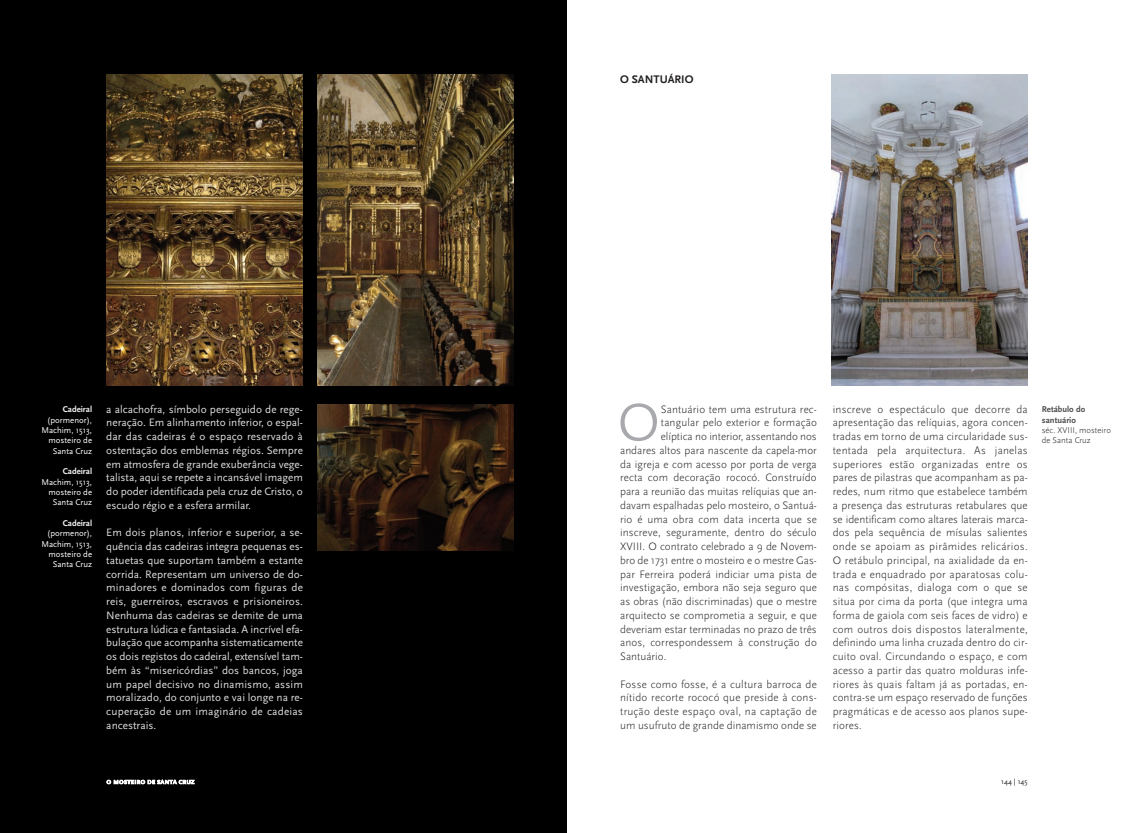
<style>
.page{position:relative;width:1134px;height:833px;background:#fff}
.page>*{position:absolute;margin:0;border:0;box-sizing:border-box;transform-origin:0 0}
.t1{font:51.25px "Garda Titling N03";color:#a8a9ad}
.t2{font:700 11.5px "Scala Sans";color:#231f20}
.t3{font:300 11.25px/13.8px "Scala Sans";letter-spacing:.005em;color:#231f20;text-align:justify}
.t4{font:11.25px/13.8px "Scala Sans";color:#dcdddf;text-align:justify}
.t5{font:8.75px/10.4px "Scala Sans";color:#fff;text-align:right}
.t6{font:300 8.75px/10.4px "Scala Sans";color:#231f20}
.t7{font:700 8.75px "Scala Sans";color:#f2f3f4}
.t8{font:700 8.75px/10.4px "Scala Sans";color:#4b4c4d}
.t9{font:7.5px "Scala Sans LF Caps";color:#fff}
.t10{font:7.5px "Scala Sans";color:#231f20}
</style>
<div class="page">
<div style="left:0;top:0;width:567px;height:833px;background:#000"></div>
<img style="left:106px;top:74px;width:197px;height:311px">
<img style="left:317px;top:404px;width:197px;height:146px">
<img style="left:317px;top:74px;width:197px;height:311px">
<img style="left:831px;top:74px;width:197px;height:311px">
<p class="t7" style="left:63px;top:404px;width:31px">Cadeiral</p>
<p class="t5" style="left:41px;top:416px;width:52px">(pormenor),<br>Machim, 1513, mosteiro de<br>Santa Cruz</p>
<p class="t7" style="left:63px;top:466px;width:31px">Cadeiral</p>
<p class="t5" style="left:41px;top:477px;width:52px">Machim, 1513, mosteiro de<br>Santa Cruz</p>
<p class="t7" style="left:63px;top:518px;width:31px">Cadeiral</p>
<p class="t5" style="left:41px;top:529px;width:52px">(pormenor),<br>Machim, 1513, mosteiro de<br>Santa Cruz</p>
<p class="t4" style="left:106px;top:403px;width:198px">a alcachofra, símbolo perseguido de rege&shy;neração. Em alinhamento inferior, o espal&shy;dar das cadeiras é o espaço reservado à ostentação dos emblemas régios. Sempre em atmosfera de grande exuberância vege&shy;talista, aqui se repete a incansável imagem do poder identificada pela cruz de Cristo, o escudo régio e a esfera armilar.</p>
<p class="t4" style="left:106px;top:527px;width:198px">Em dois planos, inferior e superior, a se&shy;quência das cadeiras integra pequenas es&shy;tatuetas que suportam também a estante corrida. Representam um universo de do&shy;minadores e dominados com figuras de reis, guerreiros, escravos e prisioneiros.<br>Nenhuma das cadeiras se demite de uma estrutura lúdica e fantasiada. A incrível efa&shy;bulação que acompanha sistematicamente os dois registos do cadeiral, extensível tam&shy;bém às “misericórdias” dos bancos, joga um papel decisivo no dinamismo, assim moralizado, do conjunto e vai longe na re&shy;cuperação de um imaginário de cadeias ancestrais.</p>
<p class="t9" style="left:106px;top:779px;width:90px">o mosteiro de santa cruz</p>
<p class="t2" style="left:620px;top:72px;width:75px">O SANTUÁRIO</p>
<h1 class="t1" style="left:618px;top:392px;width:42px">O</h1>
<p class="t3" style="left:661px;top:403px;width:157px">Santuário tem uma estrutura rec-</p>
<p class="t3" style="left:661px;top:417px;width:157px">tangular pelo exterior e formação</p>
<p class="t3" style="left:661px;top:431px;width:157px">elíptica no interior, assentando nos</p>
<p class="t3" style="left:620px;top:444px;width:198px">andares altos para nascente da capela-mor</p>
<p class="t3" style="left:620px;top:458px;width:198px">da igreja e com acesso por porta de verga</p>
<p class="t3" style="left:620px;top:472px;width:198px">recta com decoração rococó. Construído</p>
<p class="t3" style="left:620px;top:486px;width:198px">para a reunião das muitas relíquias que an-</p>
<p class="t3" style="left:620px;top:499px;width:198px">davam espalhadas pelo mosteiro, o Santuá-</p>
<p class="t3" style="left:620px;top:513px;width:198px">rio é uma obra com data incerta que se</p>
<p class="t3" style="left:620px;top:527px;width:198px">inscreve, seguramente, dentro do século</p>
<p class="t3" style="left:620px;top:541px;width:198px">XVIII. O contrato celebrado a 9 de Novem-</p>
<p class="t3" style="left:620px;top:554px;width:198px">bro de 1731 entre o mosteiro e o mestre Gas-</p>
<p class="t3" style="left:620px;top:568px;width:198px">par Ferreira poderá indiciar uma pista de</p>
<p class="t3" style="left:620px;top:582px;width:198px">investigação, embora não seja seguro que</p>
<p class="t3" style="left:620px;top:596px;width:198px">as obras (não discriminadas) que o mestre</p>
<p class="t3" style="left:620px;top:609px;width:198px">arquitecto se comprometia a seguir, e que</p>
<p class="t3" style="left:620px;top:623px;width:198px">deveriam estar terminadas no prazo de três</p>
<p class="t3" style="left:620px;top:637px;width:198px">anos, correspondessem à construção do</p>
<p class="t3" style="left:620px;top:651px;width:48px">Santuário.</p>
<p class="t3" style="left:620px;top:678px;width:198px">Fosse como fosse, é a cultura barroca de nítido recorte rococó que preside à cons&shy;trução deste espaço oval, na captação de um usufruto de grande dinamismo onde se</p>
<p class="t3" style="left:833px;top:403px;width:196px">inscreve o espectáculo que decorre da apresentação das relíquias, agora concen&shy;tradas em torno de uma circularidade sus&shy;tentada pela arquitectura. As janelas superiores estão organizadas entre os pares de pilastras que acompanham as pa&shy;redes, num ritmo que estabelece também a presença das estruturas retabulares que se identificam como altares laterais marca&shy;dos pela sequência de mísulas salientes onde se apoiam as pirâmides relicários.<br>O retábulo principal, na axialidade da en&shy;trada e enquadrado por aparatosas colu&shy;nas compósitas, dialoga com o que se situa por cima da porta (que integra uma forma de gaiola com seis faces de vidro) e com outros dois dispostos lateralmente, definindo uma linha cruzada dentro do cir&shy;cuito oval. Circundando o espaço, e com acesso a partir das quatro molduras infe&shy;riores às quais faltam já as portadas, en&shy;contra-se um espaço reservado de funções pragmáticas e de acesso aos planos supe&shy;riores.</p>
<p class="t8" style="left:1042px;top:404px;width:45px">Retábulo do santuário</p>
<p class="t6" style="left:1042px;top:426px;width:71px">séc. XVIII, mosteiro de Santa Cruz</p>
<p class="t10" style="left:1001px;top:779px;width:28px">144 | 145</p>
</div>
